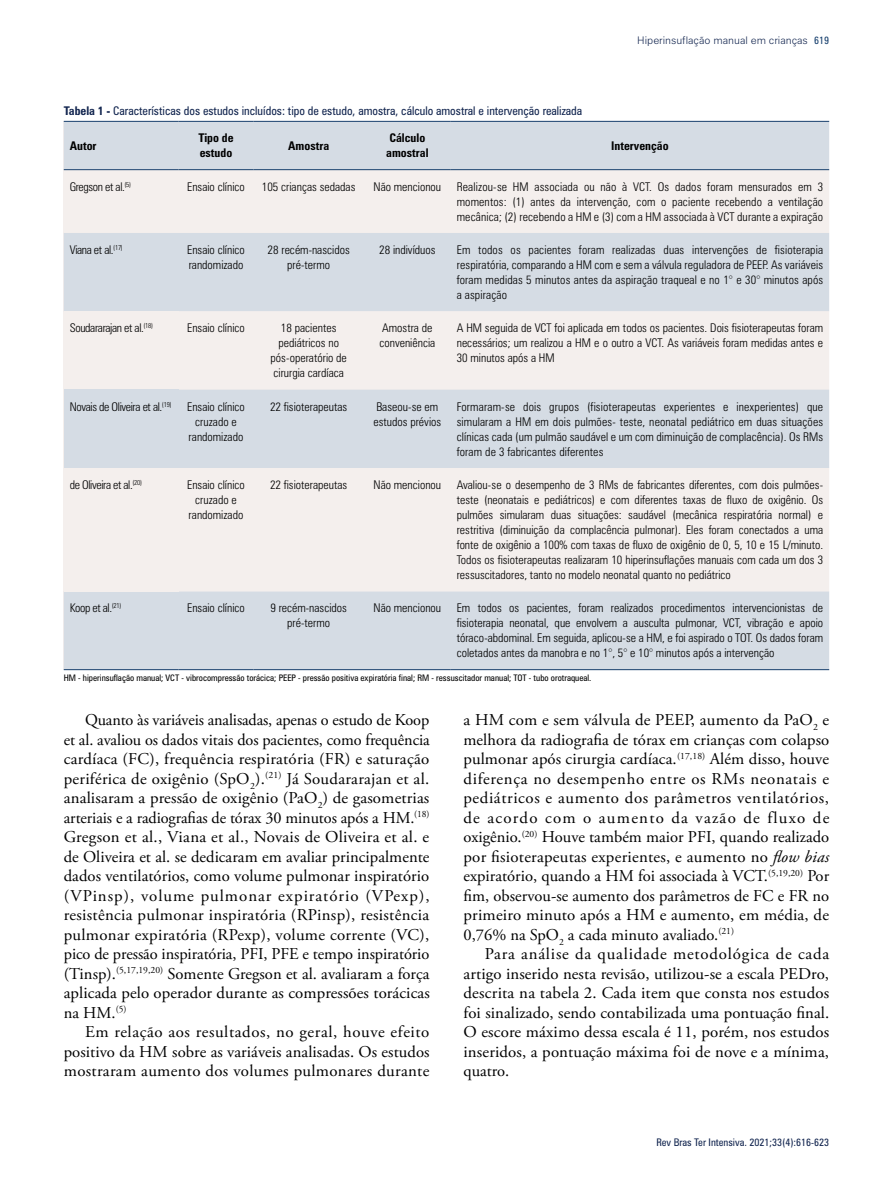
<style>
.page{position:relative;width:893px;height:1191px;background:#fff}
.page>*{position:absolute;margin:0;border:0;box-sizing:border-box;transform-origin:0 0}
.t1{font:16.5px/19.5px "Adobe Garamond Pro";letter-spacing:.01em;color:#000;text-align:justify}
.t2{font:300 condensed 12px/15px "Zurich BT";color:#000;text-align:justify}
.t3{font:condensed 12px "Zurich BT";color:#12254f}
.t4{font:300 condensed 12px "Zurich BT";letter-spacing:-.03em;color:#000}
.t5{font:700 condensed 12px/15px "Zurich BT";color:#000}
.t6{font:condensed 10.5px "Zurich BT";color:#12254f}
.t7{font:300 10.5px "Zurich BT";color:#12254f}
.t8{font:condensed 9px "Zurich BT";color:#000}
.s1{font-weight:400;font-stretch:condensed;color:#163f6d}
.s2{font-weight:700}
.s3{font-style:italic}
</style>
<div class="page">
<svg style="left:64px;top:122px;width:765px;height:111px;background:#e6e6e8"></svg>
<div style="left:64px;top:233px;width:765px;height:436px;background:#d5dce4"></div>
<div style="left:64px;top:311px;width:115px;height:79px;background:#f4efed"></div>
<div style="left:179px;top:311px;width:650px;height:79px;background:#f4efed"></div>
<div style="left:64px;top:390px;width:115px;height:78px;background:#d5dce4"></div>
<div style="left:179px;top:390px;width:650px;height:78px;background:#d5dce4"></div>
<div style="left:64px;top:468px;width:115px;height:123px;background:#f4efed"></div>
<div style="left:179px;top:468px;width:650px;height:123px;background:#f4efed"></div>
<hr style="left:64px;top:121px;width:115px;height:1px;background:#163f6d">
<hr style="left:179px;top:121px;width:74px;height:1px;background:#163f6d">
<hr style="left:253px;top:121px;width:111px;height:1px;background:#163f6d">
<hr style="left:364px;top:121px;width:87px;height:1px;background:#163f6d">
<hr style="left:451px;top:121px;width:378px;height:1px;background:#163f6d">
<hr style="left:64px;top:169px;width:115px;height:1px;background:#163f6d">
<hr style="left:179px;top:169px;width:74px;height:1px;background:#163f6d">
<hr style="left:253px;top:169px;width:111px;height:1px;background:#163f6d">
<hr style="left:364px;top:169px;width:87px;height:1px;background:#163f6d">
<hr style="left:451px;top:169px;width:378px;height:1px;background:#163f6d">
<hr style="left:64px;top:669px;width:115px;height:1px;background:#163f6d">
<hr style="left:179px;top:669px;width:74px;height:1px;background:#163f6d">
<hr style="left:253px;top:669px;width:111px;height:1px;background:#163f6d">
<hr style="left:364px;top:669px;width:87px;height:1px;background:#163f6d">
<hr style="left:451px;top:669px;width:378px;height:1px;background:#163f6d">
<p class="t7" style="left:637px;top:34px;width:193px">Hiperinsuflação manual em crianças <span class="s1">619</span></p>
<p class="t3" style="left:64px;top:103px;width:520px"><span class="s2">Tabela 1 -</span> Características dos estudos incluídos: tipo de estudo, amostra, cálculo amostral e intervenção realizada</p>
<p class="t5" style="left:70px;top:138px;width:28px">Autor</p>
<p class="t5" style="left:198px;top:130px;width:37px">Tipo de estudo</p>
<p class="t5" style="left:288px;top:138px;width:43px">Amostra</p>
<p class="t5" style="left:386px;top:130px;width:44px">Cálculo amostral</p>
<p class="t5" style="left:611px;top:138px;width:59px">Intervenção</p>
<p class="t4" style="left:70px;top:179px;width:63px">Gregson et al.<sup>(5)</sup></p>
<p class="t2" style="left:187px;top:179px;width:59px">Ensaio clínico</p>
<p class="t2" style="left:262px;top:179px;width:95px">105 crianças sedadas</p>
<p class="t2" style="left:374px;top:179px;width:69px">Não mencionou</p>
<p class="t2" style="left:457px;top:179px;width:368px">Realizou-se HM associada ou não à VCT. Os dados foram mensurados em 3 momentos: (1) antes da intervenção, com o paciente recebendo a ventilação mecânica; (2) recebendo a HM e (3) com a HM associada à VCT durante a expiração</p>
<p class="t4" style="left:70px;top:242px;width:55px">Viana et al.<sup>(17)</sup></p>
<p class="t2" style="left:187px;top:242px;width:59px">Ensaio clínico randomizado</p>
<p class="t2" style="left:268px;top:242px;width:84px;text-align:center">28 recém-nascidos pré-termo</p>
<p class="t2" style="left:379px;top:242px;width:58px">28 indivíduos</p>
<p class="t2" style="left:457px;top:242px;width:368px">Em todos os pacientes foram realizadas duas intervenções de fisioterapia respiratória, comparando a HM com e sem a válvula reguladora de PEEP. As variáveis foram medidas 5 minutos antes da aspiração traqueal e no 1° e 30° minutos após a aspiração</p>
<p class="t4" style="left:70px;top:321px;width:85px">Soudararajan et al.<sup>(18)</sup></p>
<p class="t2" style="left:187px;top:320px;width:59px">Ensaio clínico</p>
<p class="t2" style="left:271px;top:320px;width:78px;text-align:center">18 pacientes pediátricos no pós-operatório de cirurgia cardíaca</p>
<p class="t2" style="left:379px;top:320px;width:57px">Amostra de conveniência</p>
<p class="t2" style="left:457px;top:320px;width:368px">A HM seguida de VCT foi aplicada em todos os pacientes. Dois fisioterapeutas foram necessários; um realizou a HM e o outro a VCT. As variáveis foram medidas antes e 30 minutos após a HM</p>
<p class="t4" style="left:70px;top:399px;width:103px">Novais de Oliveira et al.<sup>(19)</sup></p>
<p class="t2" style="left:187px;top:399px;width:59px;text-align:center">Ensaio clínico cruzado e randomizado</p>
<p class="t2" style="left:270px;top:399px;width:79px">22 fisioterapeutas</p>
<p class="t2" style="left:373px;top:399px;width:69px">Baseou-se em estudos prévios</p>
<p class="t2" style="left:457px;top:399px;width:368px">Formaram-se dois grupos (fisioterapeutas experientes e inexperientes) que simularam a HM em dois pulmões- teste, neonatal pediátrico em duas situações clínicas cada (um pulmão saudável e um com diminuição de complacência). Os RMs foram de 3 fabricantes diferentes</p>
<p class="t4" style="left:70px;top:477px;width:74px">de Oliveira et al.<sup>(20)</sup></p>
<p class="t2" style="left:187px;top:477px;width:59px;text-align:center">Ensaio clínico cruzado e randomizado</p>
<p class="t2" style="left:270px;top:477px;width:79px">22 fisioterapeutas</p>
<p class="t2" style="left:374px;top:477px;width:69px">Não mencionou</p>
<p class="t2" style="left:457px;top:477px;width:368px">Avaliou-se o desempenho de 3 RMs de fabricantes diferentes, com dois pulmões&shy;teste (neonatais e pediátricos) e com diferentes taxas de fluxo de oxigênio. Os pulmões simularam duas situações: saudável (mecânica respiratória normal) e restritiva (diminuição da complacência pulmonar). Eles foram conectados a uma fonte de oxigênio a 100% com taxas de fluxo de oxigênio de 0, 5, 10 e 15 L/minuto.<br>Todos os fisioterapeutas realizaram 10 hiperinsuflações manuais com cada um dos 3 ressuscitadores, tanto no modelo neonatal quanto no pediátrico</p>
<p class="t2" style="left:70px;top:600px;width:53px">Koop et al.<sup>(21)</sup></p>
<p class="t2" style="left:187px;top:600px;width:59px">Ensaio clínico</p>
<p class="t2" style="left:270px;top:600px;width:78px;text-align:center">9 recém-nascidos pré-termo</p>
<p class="t2" style="left:374px;top:600px;width:69px">Não mencionou</p>
<p class="t2" style="left:457px;top:600px;width:368px">Em todos os pacientes, foram realizados procedimentos intervencionistas de fisioterapia neonatal, que envolvem a ausculta pulmonar, VCT, vibração e apoio tóraco-abdominal. Em seguida, aplicou-se a HM, e foi aspirado o TOT. Os dados foram coletados antes da manobra e no 1°, 5° e 10° minutos após a intervenção</p>
<p class="t8" style="left:64px;top:673px;width:529px">HM - hiperinsuflação manual; VCT - vibrocompressão torácica; PEEP - pressão positiva expiratória final; RM - ressuscitador manual; TOT - tubo orotraqueal.</p>
<p class="t1" style="left:64px;top:710px;width:367px;text-indent:21px">Quanto às variáveis analisadas, apenas o estudo de Koop et al. avaliou os dados vitais dos pacientes, como frequência cardíaca (FC), frequência respiratória (FR) e saturação periférica de oxigênio (SpO<sub>2</sub>).<sup>(21)</sup> Já Soudararajan et al. analisaram a pressão de oxigênio (PaO<sub>2</sub>) de gasometrias arteriais e a radiografias de tórax 30 minutos após a HM.<sup>(18)<br></sup>Gregson et al., Viana et al., Novais de Oliveira et al. e de Oliveira et al. se dedicaram em avaliar principalmente dados ventilatórios, como volume pulmonar inspiratório (VPinsp), volume pulmonar expiratório (VPexp), resistência pulmonar inspiratória (RPinsp), resistência pulmonar expiratória (RPexp), volume corrente (VC), pico de pressão inspiratória, PFI, PFE e tempo inspiratório (Tinsp).<sup>(5,17,19,20)</sup> Somente Gregson et al. avaliaram a força aplicada pelo operador durante as compressões torácicas na HM.<sup>(5)</sup></p>
<h1 class="t1" style="left:64px;top:1022px;width:367px;text-indent:21px">Em relação aos resultados, no geral, houve efeito positivo da HM sobre as variáveis analisadas. Os estudos mostraram aumento dos volumes pulmonares durante</h1>
<p class="t1" style="left:463px;top:710px;width:367px">a HM com e sem válvula de PEEP, aumento da PaO<sub>2</sub> e melhora da radiografia de tórax em crianças com colapso pulmonar após cirurgia cardíaca.<sup>(17,18)</sup> Além disso, houve diferença no desempenho entre os RMs neonatais e pediátricos e aumento dos parâmetros ventilatórios, de acordo com o aumento da vazão de fluxo de oxigênio.<sup>(20)</sup> Houve também maior PFI, quando realizado por fisioterapeutas experientes, e aumento no <span class="s3">flow bias </span>expiratório, quando a HM foi associada à VCT.<sup>(5,19,20)</sup> Por fim, observou-se aumento dos parâmetros de FC e FR no primeiro minuto após a HM e aumento, em média, de 0,76% na SpO<sub>2</sub> a cada minuto avaliado.<sup>(21)</sup></p>
<p class="t1" style="left:463px;top:944px;width:367px;text-indent:21px">Para análise da qualidade metodológica de cada artigo inserido nesta revisão, utilizou-se a escala PEDro, descrita na tabela 2. Cada item que consta nos estudos foi sinalizado, sendo contabilizada uma pontuação final.<br>O escore máximo dessa escala é 11, porém, nos estudos inseridos, a pontuação máxima foi de nove e a mínima, quatro.</p>
<p class="t6" style="left:656px;top:1135px;width:174px">Rev Bras Ter Intensiva. 2021;33(4):616-623</p>
</div>
